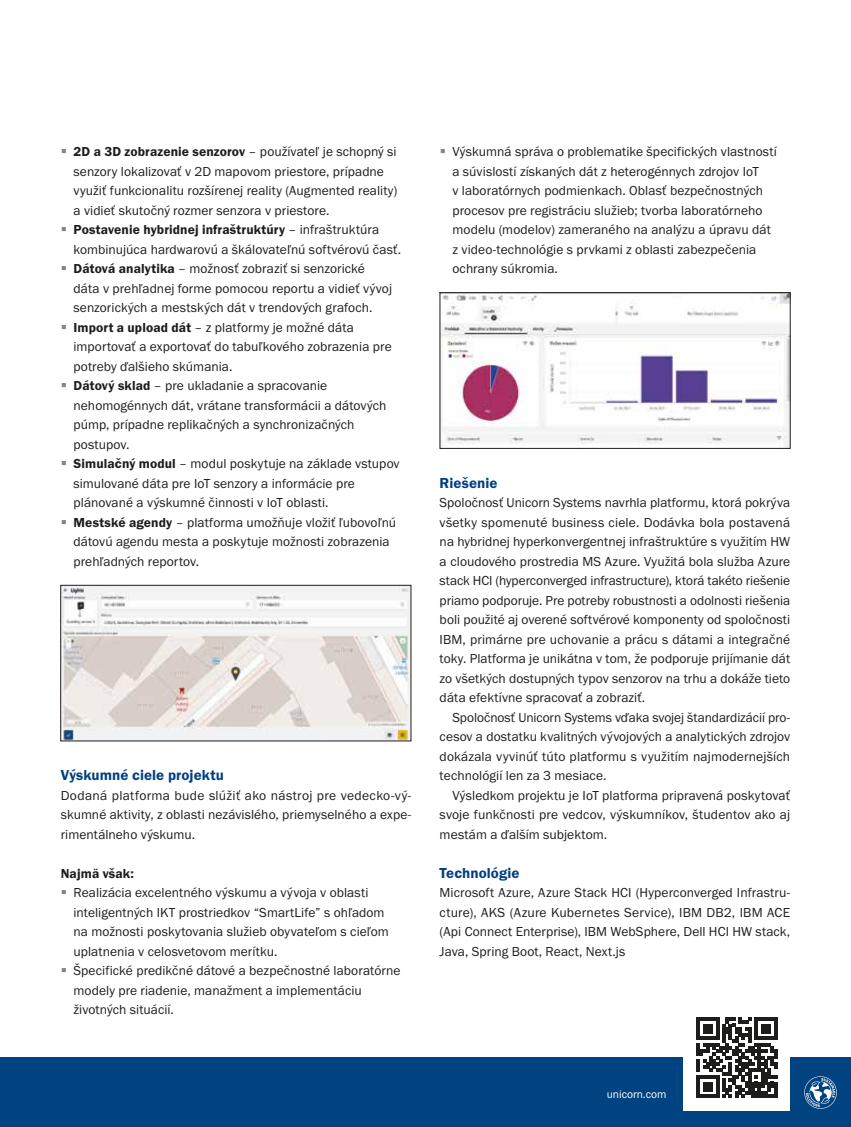
<style>
.page{position:relative;width:851px;height:1127px;background:#fff}
.page>*{position:absolute;margin:0;border:0;box-sizing:border-box;transform-origin:0 0}
.t1{font:15px "Franklin Gothic URW Dem";letter-spacing:.005em;color:#023e84}
.t2{font:13.5px/19.5px "Franklin Gothic URW Boo";letter-spacing:.005em;color:#1d1d1b}
.t3{font:13.5px "Franklin Gothic URW Dem";letter-spacing:.01em;color:#1d1d1b}
.t4{font:11.4px "Franklin Gothic URW Boo";color:#fff}
.s1{font-family:"Arial";font-size:18px;color:#80858d}
.s2{font-family:"Franklin Gothic URW Boo"}
.s3{font-family:"Franklin Gothic URW Dem"}
</style>
<div class="page">
<img style="left:441px;top:295px;width:347px;height:152px">
<div style="left:439px;top:293px;width:351px;height:156px;border:1px solid #1d1d1b"></div>
<img style="left:63px;top:587px;width:346px;height:152px">
<div style="left:61px;top:585px;width:350px;height:156px;border:1px solid #1d1d1b"></div>
<div style="left:0;top:1057px;width:850px;height:70px;background:#004380"></div>
<div style="left:683px;top:1004px;width:107px;height:106px;background:#fff"></div>
<svg style="left:696px;top:1017px;width:81px;height:81px"></svg>
<svg style="left:804px;top:1076px;width:32px;height:33px"></svg>
<p class="t3" style="left:61px;top:143px;width:337px"><span class="s1">▪</span> 2D a 3D zobrazenie senzorov <span class="s2">– používateľ je schopný si</span></p>
<p class="t2" style="left:73px;top:161px;width:325px">senzory lokalizovať v 2D mapovom priestore, prípadne využiť funkcionalitu rozšírenej reality (Augmented reality) a vidieť skutočný rozmer senzora v priestore.</p>
<p class="t3" style="left:61px;top:221px;width:320px"><span class="s1">▪</span> Postavenie hybridnej infraštruktúry <span class="s2">– infraštruktúra</span></p>
<p class="t2" style="left:73px;top:239px;width:329px">kombinujúca hardwarovú a škálovateľnú softvérovú časť.</p>
<p class="t2" style="left:73px;top:259px;width:320px;text-indent:-13px"><span class="s1">▪</span> <span class="s3">Dátová analytika</span> – možnosť zobraziť si senzorické dáta v prehľadnej forme pomocou reportu a vidieť vývoj senzorických a mestských dát v trendových grafoch.</p>
<p class="t2" style="left:73px;top:317px;width:320px;text-indent:-13px"><span class="s1">▪</span> <span class="s3">Import a upload dát</span> – z platformy je možné dáta importovať a exportovať do tabuľkového zobrazenia pre potreby ďalšieho skúmania.</p>
<p class="t2" style="left:73px;top:376px;width:314px;text-indent:-13px"><span class="s1">▪</span> <span class="s3">Dátový sklad</span> – pre ukladanie a spracovanie nehomogénnych dát, vrátane transformácii a dátových púmp, prípadne replikačných a synchronizačných postupov.</p>
<p class="t2" style="left:73px;top:454px;width:327px;text-indent:-13px"><span class="s1">▪</span> <span class="s3">Simulačný modul</span> – modul poskytuje na základe vstupov simulované dáta pre IoT senzory a informácie pre plánované a výskumné činnosti v IoT oblasti.</p>
<p class="t2" style="left:73px;top:512px;width:324px;text-indent:-13px"><span class="s1">▪</span> <span class="s3">Mestské agendy</span> – platforma umožňuje vložiť ľubovoľnú dátovú agendu mesta a poskytuje možnosti zobrazenia prehľadných reportov.</p>
<p class="t1" style="left:61px;top:766px;width:165px">Výskumné ciele projektu</p>
<p class="t2" style="left:61px;top:785px;width:352px;text-align:justify">Dodaná platforma bude slúžiť ako nástroj pre vedecko-vý&shy;skumné aktivity, z oblasti nezávislého, priemyselného a expe&shy;rimentálneho výskumu.</p>
<p class="t3" style="left:61px;top:865px;width:75px">Najmä však:</p>
<p class="t2" style="left:73px;top:883px;width:317px;text-indent:-13px"><span class="s1">▪</span> Realizácia excelentného výskumu a vývoja v oblasti inteligentných IKT prostriedkov “SmartLife” s ohľadom na možnosti poskytovania služieb obyvateľom s cieľom uplatnenia v celosvetovom merítku.</p>
<p class="t2" style="left:73px;top:961px;width:328px;text-indent:-13px"><span class="s1">▪</span> Špecifické predikčné dátové a bezpečnostné laboratórne modely pre riadenie, manažment a implementáciu životných situácií.</p>
<p class="t2" style="left:452px;top:142px;width:326px;text-indent:-13px"><span class="s1">▪</span> Výskumná správa o problematike špecifických vlastností a súvislostí získaných dát z heterogénnych zdrojov IoT<br>v laboratórnych podmienkach. Oblasť bezpečnostných procesov pre registráciu služieb; tvorba laboratórneho modelu (modelov) zameraného na analýzu a úpravu dát z video-technológie s prvkami z oblasti zabezpečenia ochrany súkromia.</p>
<p class="t1" style="left:439px;top:473px;width:59px">Riešenie</p>
<p class="t2" style="left:439px;top:493px;width:352px;text-align:justify">Spoločnosť Unicorn Systems navrhla platformu, ktorá pokrýva všetky spomenuté business ciele. Dodávka bola postavená na hybridnej hyperkonvergentnej infraštruktúre s využitím HW a cloudového prostredia MS Azure. Využitá bola služba Azure stack HCI (hyperconverged infrastructure), ktorá takéto riešenie priamo podporuje. Pre potreby robustnosti a odolnosti riešenia boli použité aj overené softvérové komponenty od spoločnosti IBM, primárne pre uchovanie a prácu s dátami a integračné toky. Platforma je unikátna v tom, že podporuje prijímanie dát zo všetkých dostupných typov senzorov na trhu a dokáže tieto dáta efektívne spracovať a zobraziť.</p>
<p class="t2" style="left:439px;top:707px;width:352px;text-align:justify;text-indent:13px">Spoločnosť Unicorn Systems vďaka svojej štandardizácií pro&shy;cesov a dostatku kvalitných vývojových a analytických zdrojov dokázala vyvinúť túto platformu s využitím najmodernejších technológií len za 3 mesiace.</p>
<p class="t2" style="left:439px;top:785px;width:352px;text-align:justify;text-indent:13px">Výsledkom projektu je IoT platforma pripravená poskytovať svoje funkčnosti pre vedcov, výskumníkov, študentov ako aj mestám a ďalším subjektom.</p>
<p class="t1" style="left:439px;top:863px;width:81px">Technológie</p>
<p class="t2" style="left:439px;top:883px;width:352px;text-align:justify">Microsoft Azure, Azure Stack HCI (Hyperconverged Infrastru&shy;cture), AKS (Azure Kubernetes Service), IBM DB2, IBM ACE (Api Connect Enterprise), IBM WebSphere, Dell HCI HW stack, Java, Spring Boot, React, Next.js</p>
<p class="t4" style="left:606px;top:1087px;width:61px">unicorn.com</p>
</div>
